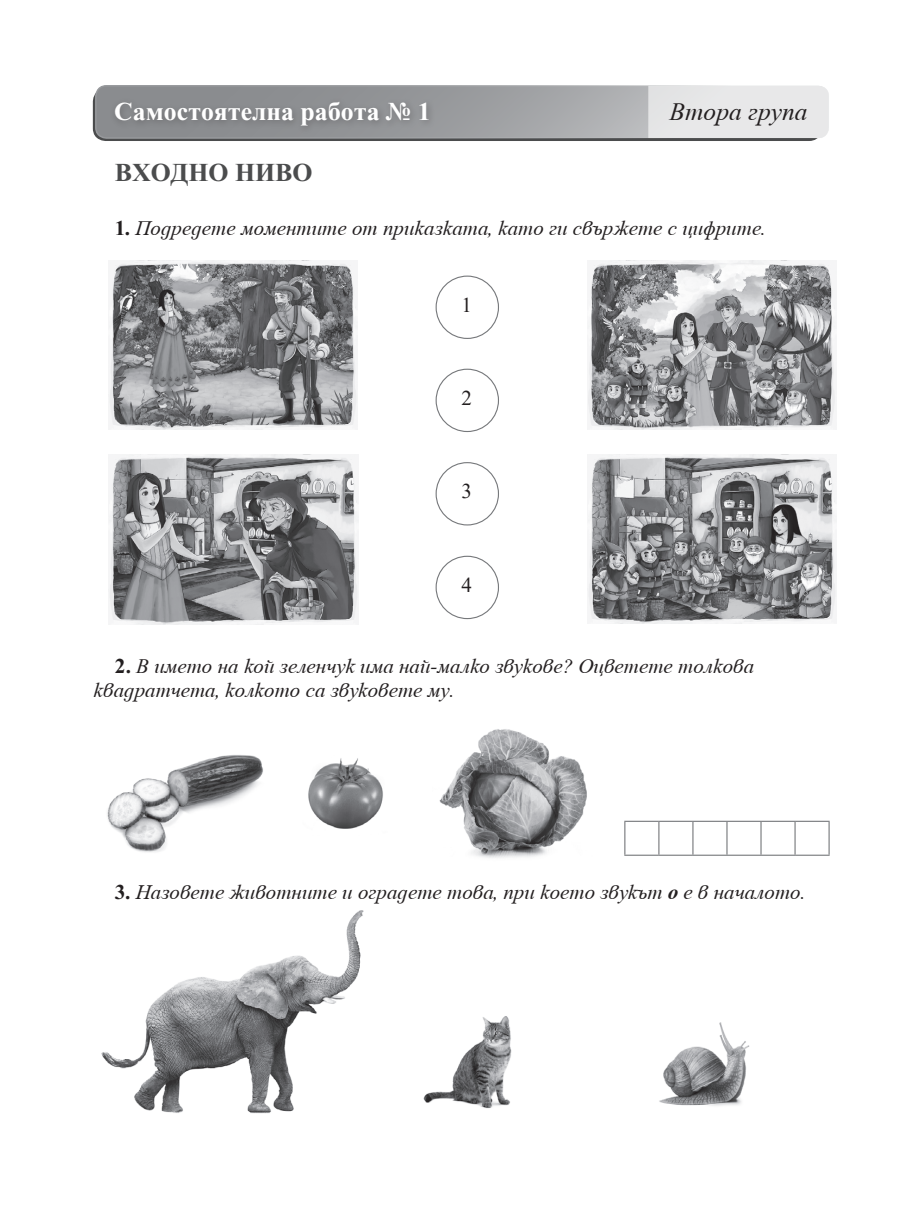
<style>
.page{position:relative;width:902px;height:1212px;background:#fff}
.page>*{position:absolute;margin:0;border:0;box-sizing:border-box;transform-origin:0 0}
.t1{font:700 25.5px "SP Time ML";color:#fff}
.t2{font:italic 25.5px "Tempora Bg";color:#231f20}
.t3{font:700 25.5px "SP Time ML";color:#4b4c4d}
.t4{font:italic 21px/24px "Tempora Bg";color:#231f20}
.t5{font:21px "Times New Roman";color:#231f20}
.s1{font-family:"SP Time ML";font-weight:700;font-style:normal}
.s2{font-weight:700}
</style>
<div class="page">
<img style="left:101px;top:910px;width:263px;height:204px">
<div style="left:93px;top:89px;width:728px;height:52px;background:#4b4c4d;border-radius:13px"></div>
<svg style="left:96px;top:86px;width:732px;height:52px;background:#9ea0a2"></svg>
<div style="left:95px;top:85px;width:734px;height:54px;border:2px solid #97999c;border-radius:11px"></div>
<div style="left:648px;top:86px;width:181px;height:52px;background:#e8e8e9"></div>
<div style="left:110px;top:97px;width:326px;height:37px;background:#231f20;opacity:.3"></div>
<img style="left:109px;top:260px;width:248px;height:170px">
<img style="left:587px;top:454px;width:249px;height:170px">
<img style="left:588px;top:260px;width:248px;height:170px">
<img style="left:109px;top:454px;width:249px;height:170px">
<div style="left:435px;top:276px;width:64px;height:63px;border:1px solid #76787b;border-radius:50%"></div>
<div style="left:435px;top:369px;width:64px;height:63px;border:1px solid #76787b;border-radius:50%"></div>
<div style="left:435px;top:462px;width:64px;height:63px;border:1px solid #76787b;border-radius:50%"></div>
<div style="left:435px;top:556px;width:64px;height:63px;border:1px solid #76787b;border-radius:50%"></div>
<img style="left:107px;top:755px;width:156px;height:97px">
<img style="left:308px;top:758px;width:75px;height:71px">
<img style="left:439px;top:729px;width:148px;height:129px">
<img style="left:423px;top:1016px;width:89px;height:93px">
<img style="left:659px;top:1022px;width:91px;height:84px">
<hr style="left:624px;top:821px;width:34px;height:1px;background:#76787b">
<hr style="left:624px;top:822px;width:1px;height:33px;background:#76787b">
<hr style="left:658px;top:821px;width:34px;height:1px;background:#76787b">
<hr style="left:658px;top:822px;width:1px;height:33px;background:#76787b">
<hr style="left:692px;top:821px;width:35px;height:1px;background:#76787b">
<hr style="left:692px;top:822px;width:1px;height:33px;background:#76787b">
<hr style="left:727px;top:821px;width:34px;height:1px;background:#76787b">
<hr style="left:726px;top:822px;width:1px;height:33px;background:#76787b">
<hr style="left:761px;top:821px;width:34px;height:1px;background:#76787b">
<hr style="left:760px;top:822px;width:1px;height:33px;background:#76787b">
<hr style="left:795px;top:821px;width:34px;height:1px;background:#76787b">
<hr style="left:794px;top:822px;width:1px;height:33px;background:#76787b">
<hr style="left:828px;top:822px;width:1px;height:33px;background:#76787b">
<hr style="left:624px;top:855px;width:34px;height:1px;background:#76787b">
<hr style="left:658px;top:855px;width:34px;height:1px;background:#76787b">
<hr style="left:692px;top:855px;width:35px;height:1px;background:#76787b">
<hr style="left:727px;top:855px;width:34px;height:1px;background:#76787b">
<hr style="left:761px;top:855px;width:34px;height:1px;background:#76787b">
<hr style="left:795px;top:855px;width:34px;height:1px;background:#76787b">
<p class="t1" style="left:114px;top:94px;width:318px">Самостоятелна работа № 1</p>
<p class="t2" style="left:669px;top:98px;width:139px">Втора група</p>
<p class="t3" style="left:115px;top:154px;width:199px">ВХОДНО НИВО</p>
<p class="t4" style="left:115px;top:216px;width:653px"><span class="s1">1.</span> Подредете моментите от приказката, като ги свържете с цифрите.</p>
<p class="t5" style="left:461px;top:290px;width:12px">1</p>
<p class="t5" style="left:461px;top:383px;width:12px">2</p>
<p class="t5" style="left:461px;top:477px;width:12px">3</p>
<p class="t5" style="left:461px;top:570px;width:12px">4</p>
<p class="t4" style="left:94px;top:654px;width:662px;text-indent:21px"><span class="s1">2.</span> В името на кой зеленчук има най-малко звукове? Оцветете толкова квадратчета, колкото са звуковете му.</p>
<p class="t4" style="left:115px;top:880px;width:692px"><span class="s1">3.</span> Назовете животните и оградете това, при което звукът <span class="s2">о</span> е в началото.</p>
</div>
